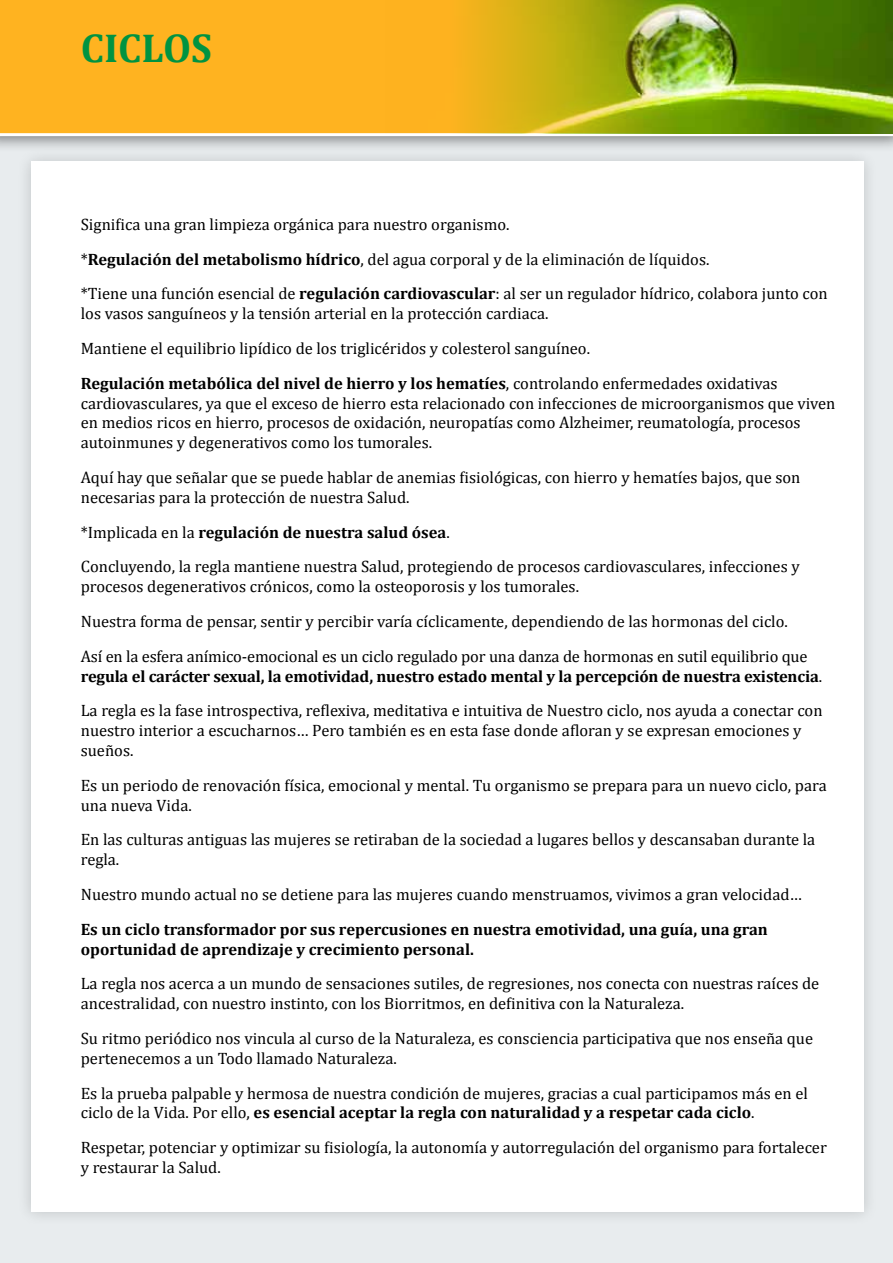
<style>
.page{position:relative;width:893px;height:1263px;background:#fff}
.page>*{position:absolute;margin:0;border:0;box-sizing:border-box;transform-origin:0 0}
.t1{font:700 40.5px "Cambria";color:#009341}
.t2{font:16.5px/19.8px "Cambria";color:#000}
.t3{font:700 16.5px/19.8px "Cambria";color:#000}
.s1{font-weight:700}
</style>
<div class="page">
<div style="left:0;top:96px;width:893px;height:1167px;background:#e8ecee"></div>
<div style="left:17px;top:147px;width:860px;height:1079px;background:#e0e4e6"></div>
<div style="left:31px;top:162px;width:832px;height:1050px;background:#fff"></div>
<div style="left:0;top:0;width:893px;height:153px;background:#000;opacity:.5"></div>
<div style="left:0;top:0;width:893px;height:136px;background:#ffb320"></div>
<img style="left:386px;top:0;width:507px;height:133px">
<h1 class="t1" style="left:81px;top:23px;width:133px">CICLOS</h1>
<p class="t2" style="left:81px;top:207px;width:748px;line-height:34.8px">Significa una gran limpieza orgánica para nuestro organismo.<br>*<span class="s1">Regulación del metabolismo hídrico</span>, del agua corporal y de la eliminación de líquidos.<br>*Tiene una función esencial de <span class="s1">regulación cardiovascular</span>: al ser un regulador hídrico, colabora junto con</p>
<p class="t2" style="left:81px;top:296px;width:698px;line-height:34.8px">los vasos sanguíneos y la tensión arterial en la protección cardiaca.<br>Mantiene el equilibrio lipídico de los triglicéridos y colesterol sanguíneo.<br><span class="s1">Regulación metabólica del nivel de hierro y los hematíes</span>, controlando enfermedades oxidativas</p>
<p class="t2" style="left:81px;top:393px;width:756px">cardiovasculares, ya que el exceso de hierro esta relacionado con infecciones de microorganismos que viven en medios ricos en hierro, procesos de oxidación, neuropatías como Alzheimer, reumatología, procesos autoinmunes y degenerativos como los tumorales.</p>
<p class="t2" style="left:81px;top:467px;width:721px">Aquí hay que señalar que se puede hablar de anemias fisiológicas, con hierro y hematíes bajos, que son necesarias para la protección de nuestra Salud.</p>
<p class="t2" style="left:81px;top:514px;width:720px;line-height:34.8px">*Implicada en la <span class="s1">regulación de nuestra salud ósea</span>.<br>Concluyendo, la regla mantiene nuestra Salud, protegiendo de procesos cardiovasculares, infecciones y</p>
<p class="t2" style="left:81px;top:569px;width:728px;line-height:34.8px">procesos degenerativos crónicos, como la osteoporosis y los tumorales.<br>Nuestra forma de pensar, sentir y percibir varía cíclicamente, dependiendo de las hormonas del ciclo.<br>Así en la esfera anímico-emocional es un ciclo regulado por una danza de hormonas en sutil equilibrio que</p>
<p class="t2" style="left:81px;top:658px;width:743px;line-height:34.8px"><span class="s1">regula el carácter sexual, la emotividad, nuestro estado mental y la percepción de nuestra existencia</span>.<br>La regla es la fase introspectiva, reflexiva, meditativa e intuitiva de Nuestro ciclo, nos ayuda a conectar con</p>
<p class="t2" style="left:81px;top:720px;width:722px">nuestro interior a escucharnos… Pero también es en esta fase donde afloran y se expresan emociones y sueños.</p>
<p class="t2" style="left:81px;top:775px;width:747px">Es un periodo de renovación física, emocional y mental. Tu organismo se prepara para un nuevo ciclo, para una nueva Vida.</p>
<p class="t2" style="left:81px;top:830px;width:736px">En las culturas antiguas las mujeres se retiraban de la sociedad a lugares bellos y descansaban durante la regla.</p>
<p class="t2" style="left:81px;top:884px;width:723px">Nuestro mundo actual no se detiene para las mujeres cuando menstruamos, vivimos a gran velocidad…</p>
<p class="t3" style="left:81px;top:919px;width:689px">Es un ciclo transformador por sus repercusiones en nuestra emotividad, una guía, una gran oportunidad de aprendizaje y crecimiento personal.</p>
<p class="t2" style="left:81px;top:974px;width:740px">La regla nos acerca a un mundo de sensaciones sutiles, de regresiones, nos conecta con nuestras raíces de ancestralidad, con nuestro instinto, con los Biorritmos, en definitiva con la Naturaleza.</p>
<p class="t2" style="left:81px;top:1028px;width:734px">Su ritmo periódico nos vincula al curso de la Naturaleza, es consciencia participativa que nos enseña que pertenecemos a un Todo llamado Naturaleza.</p>
<p class="t2" style="left:81px;top:1083px;width:729px">Es la prueba palpable y hermosa de nuestra condición de mujeres, gracias a cual participamos más en el ciclo de la Vida. Por ello, <span class="s1">es esencial aceptar la regla con naturalidad y a respetar cada ciclo</span>.</p>
<p class="t2" style="left:81px;top:1137px;width:747px">Respetar, potenciar y optimizar su fisiología, la autonomía y autorregulación del organismo para fortalecer y restaurar la Salud.</p>
</div>
